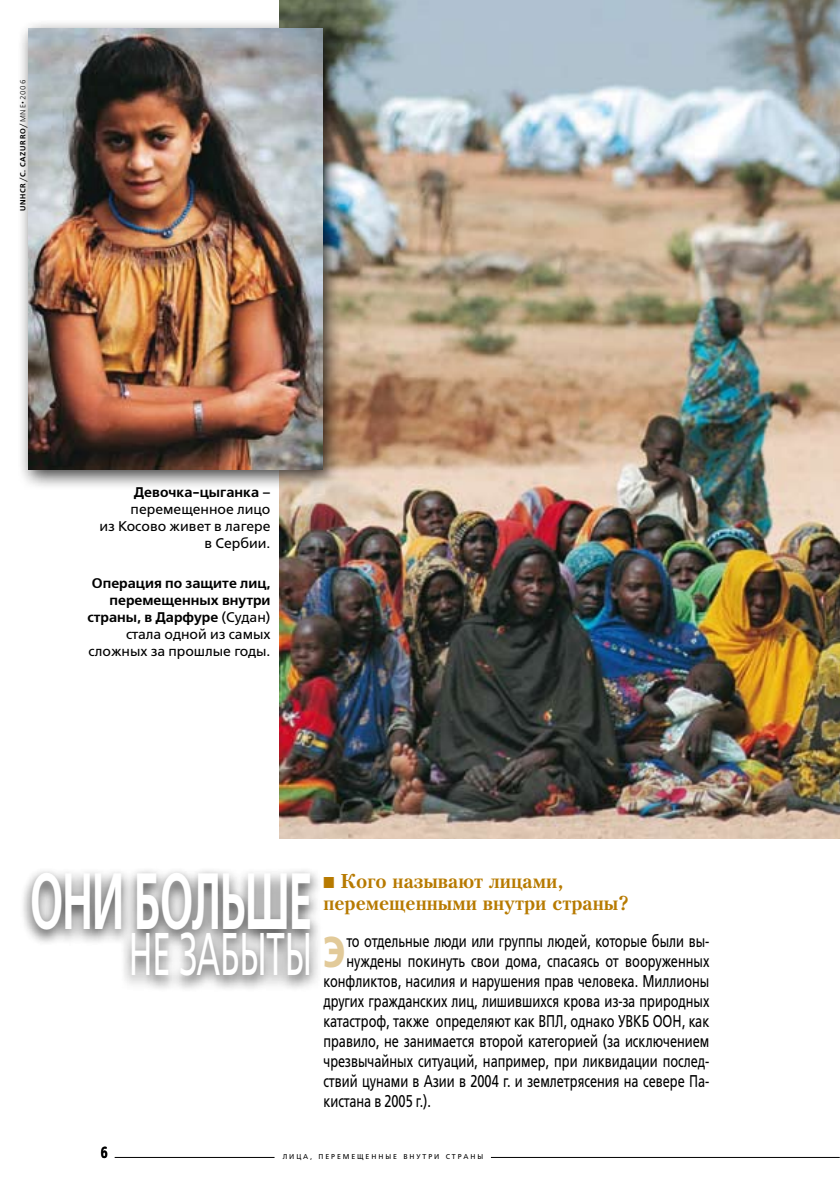
<style>
.page{position:relative;width:840px;height:1191px;background:#fff}
.page>*{position:absolute;margin:0;border:0;box-sizing:border-box;transform-origin:0 0}
.t1{font:700 79.4px "Free Set C";letter-spacing:-.025em;color:#fff;scale:.54 1}
.t2{font:60px "Free Set C";color:#fff;scale:.55 1}
.t3{font:42.8px "Free Set Bold C";color:#e2ca99;scale:.75 1}
.t4{font:700 20px/22px "Petersburg C";color:#b77a00}
.t5{font:17px "Free Set C";color:#000;scale:.75 1}
.t6{font:700 16px "Free Set C";color:#000;scale:.75 1}
.t7{font:700 14px/17px "Free Set C";color:#000;text-align:right}
.t8{font:14px/17px "Free Set C";color:#000;text-align:right}
.t9{font:7.4px "Free Set Demi Bold C";letter-spacing:.095em;color:#000}
.t10{font:7px "Free Set C";letter-spacing:.275em;color:#000}
.s1{font-family:"Free Set Light C"}
.s2{font-weight:400}
</style>
<div class="page">
<hr style="left:115px;top:1157px;width:159px;height:1px;background:#000">
<hr style="left:490px;top:1157px;width:349px;height:1px;background:#000">
<img style="left:279px;top:0;width:560px;height:839px">
<div style="left:20px;top:866px;width:363px;height:187px;background:#000;opacity:.8"></div>
<div style="left:16px;top:18px;width:334px;height:481px;background:#000;opacity:.75"></div>
<img style="left:28px;top:28px;width:294px;height:441px">
<p class="t9" style="left:19px;top:211px;width:133px;rotate:-90deg">UNHCR/c. cazurro/<span class="s1">mne•2006</span></p>
<p class="t7" style="left:134px;top:484px;width:138px">Девочка-цыганка –</p>
<p class="t8" style="left:99px;top:501px;width:172px">перемещенное лицо<br>из Косово живет в лагере в Сербии.</p>
<p class="t7" style="left:87px;top:575px;width:184px">Операция по защите лиц, перемещенных внутри страны, в Дарфуре <span class="s2">(Судан) стала одной из самых сложных за прошлые годы.</span></p>
<h1 class="t1" style="left:30px;top:856px;width:523px">ОНИ БОЛЬШЕ</h1>
<h2 class="t2" style="left:129px;top:921px;width:242px">НЕ ЗАБЫТЫ</h2>
<p class="t4" style="left:323px;top:869px;width:306px">■ Кого называют лицами, перемещенными внутри страны?</p>
<h3 class="t3" style="left:323px;top:927px;width:31px">Э</h3>
<p class="t5" style="left:346px;top:931px;width:485px">то отдельные люди или группы людей, которые были вы-</p>
<p class="t5" style="left:346px;top:951px;width:485px">нуждены покинуть свои дома, спасаясь от вооруженных</p>
<p class="t5" style="left:323px;top:971px;width:516px">конфликтов, насилия и нарушения прав человека. М иллионы</p>
<p class="t5" style="left:323px;top:991px;width:516px">других гражданских лиц, лишившихся крова из-за природных</p>
<p class="t5" style="left:323px;top:1011px;width:516px">катастроф, также определяют как ВПЛ, однако УВ КБ ООН , как</p>
<p class="t5" style="left:323px;top:1031px;width:516px">правило, не занимается второй категорией (за исключением</p>
<p class="t5" style="left:323px;top:1051px;width:515px">чрезвычайных ситуаций, например, при ликвидации послед-</p>
<p class="t5" style="left:323px;top:1071px;width:516px">ствий цунами в Азии в 2004 г. и землетрясения на севере П а-</p>
<p class="t5" style="left:323px;top:1091px;width:145px">кистана в 2005 г.).</p>
<p class="t6" style="left:101px;top:1143px;width:11px">6</p>
<p class="t10" style="left:282px;top:1153px;width:202px">ЛИЦА, перемещенные внутри стра ны</p>
</div>
